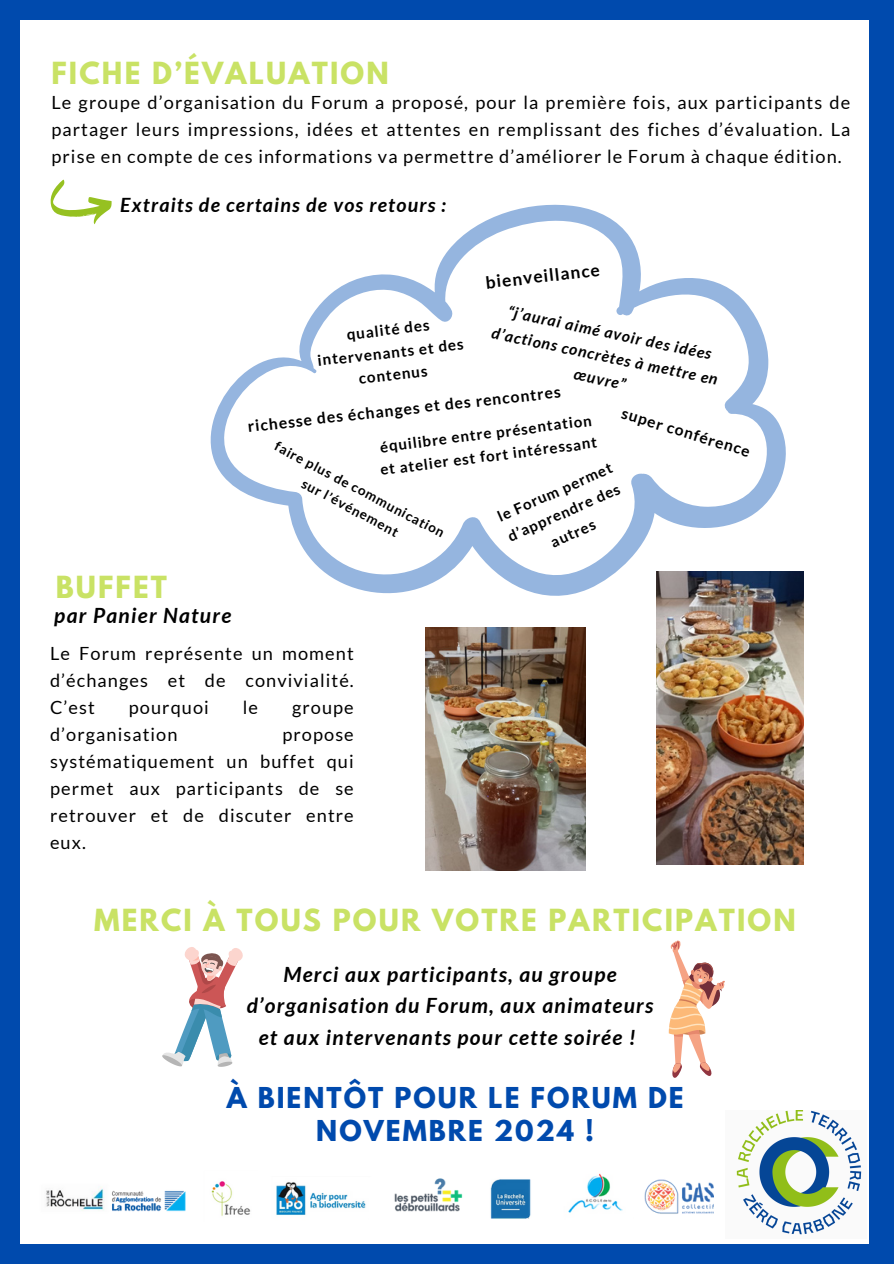
<style>
.page{position:relative;width:894px;height:1264px;background:#fff}
.page>*{position:absolute;margin:0;border:0;box-sizing:border-box;transform-origin:0 0}
.t1{font:700 27px "League Spartan";letter-spacing:.08em;color:#c9e265}
.t2{font:700 25.5px/32.7px "League Spartan";letter-spacing:.08em;color:#004aad;text-align:center}
.t3{font:italic 700 21px/31.5px "Lato";letter-spacing:.06em;color:#000;text-align:center}
.t4{font:italic 700 19.65px "Lato";letter-spacing:.06em;color:#000}
.t5{font:18.15px/27px "Lato";letter-spacing:.06em;color:#000;text-align:justify}
.t6{font:700 17.25px "Lato";color:#000}
.t7{font:italic 700 15.75px/23.5px "Lato";color:#000;text-align:center}
.t8{font:700 15.75px "Lato";color:#000}
.t9{font:700 15.45px "Lato";color:#000}
.t10{font:700 15.15px/22.8px "Lato";color:#000;text-align:center}
.t11{font:700 15px/22.5px "Lato";color:#000}
.t12{font:700 13.5px/20.5px "Lato";color:#000;text-align:center}
</style>
<div class="page">
<div style="left:0;top:0;width:893px;height:1263px;background:#004aad"></div>
<div style="left:21px;top:20px;width:847px;height:1223px;background:#fff"></div>
<img style="left:736px;top:1110px;width:126px;height:125px">
<svg style="left:210px;top:204px;width:576px;height:392px"></svg>
<svg style="left:50px;top:180px;width:62px;height:44px"></svg>
<svg style="left:162px;top:947px;width:81px;height:120px"></svg>
<svg style="left:668px;top:940px;width:56px;height:138px"></svg>
<img style="left:46px;top:1173px;width:667px;height:46px">
<img style="left:425px;top:627px;width:160px;height:243px">
<img style="left:656px;top:571px;width:147px;height:293px">
<h5 class="t1" style="left:51px;top:59px;width:338px">FICHE D’ÉVALUATION</h5>
<h5 class="t5" style="left:51px;top:89px;width:800px">Le groupe d’organisation du Forum a proposé, pour la première fois, aux participants de partager leurs impressions, idées et attentes en remplissant des fiches d’évaluation. La prise en compte de ces informations va permettre d’améliorer le Forum à chaque édition.</h5>
<p class="t4" style="left:120px;top:193px;width:327px">Extraits de certains de vos retours :</p>
<h2 class="t6" style="left:484px;top:271px;width:116px;rotate:-6deg">bienveillance</h2>
<h5 class="t1" style="left:56px;top:573px;width:113px">BUFFET</h5>
<h5 class="t3" style="left:54px;top:599px;width:178px">par Panier Nature</h5>
<h4 class="t7" style="left:499px;top:297px;width:232px;rotate:12deg">“j’aurai aimé avoir des idées d’actions concrètes à mettre en œuvre”</h4>
<h1 class="t11" style="left:376px;top:435px;width:220px;rotate:-7deg">équilibre entre présentation et atelier est fort intéressant</h1>
<p class="t10" style="left:314px;top:325px;width:148px;rotate:-6deg">qualité des intervenants et des contenus</p>
<p class="t8" style="left:247px;top:416px;width:316px;rotate:-6deg">richesse des échanges et des rencontres</p>
<h2 class="t9" style="left:624px;top:403px;width:135px;rotate:17deg">super conférence</h2>
<p class="t11" style="left:493px;top:506px;width:125px;text-align:center;rotate:-24deg">le Forum permet d’apprendre des autres</p>
<h1 class="t12" style="left:281px;top:435px;width:191px;rotate:28deg">faire plus de communication sur l’événement</h1>
<h3 class="t5" style="left:50px;top:639px;width:305px">Le Forum représente un moment d’échanges et de convivialité.<br>C’est</h3>
<h3 class="t5" style="left:129px;top:693px;width:82px">pourquoi</h3>
<h3 class="t5" style="left:243px;top:693px;width:17px">le</h3>
<h3 class="t5" style="left:292px;top:693px;width:63px">groupe</h3>
<h3 class="t5" style="left:50px;top:720px;width:129px">d’organisation</h3>
<h3 class="t5" style="left:50px;top:720px;width:305px;text-indent:232px">propose systématiquement un buffet qui permet aux participants de se retrouver et de discuter entre eux.</h3>
<h5 class="t1" style="left:94px;top:906px;width:703px">MERCI À TOUS POUR VOTRE PARTICIPATION</h5>
<p class="t3" style="left:246px;top:958px;width:408px">Merci aux participants, au groupe d’organisation du Forum, aux animateurs et aux intervenants pour cette soirée !</p>
<h5 class="t2" style="left:226px;top:1084px;width:458px">À BIENTÔT POUR LE FORUM DE<br>NOVEMBRE 2024 !</h5>
</div>
